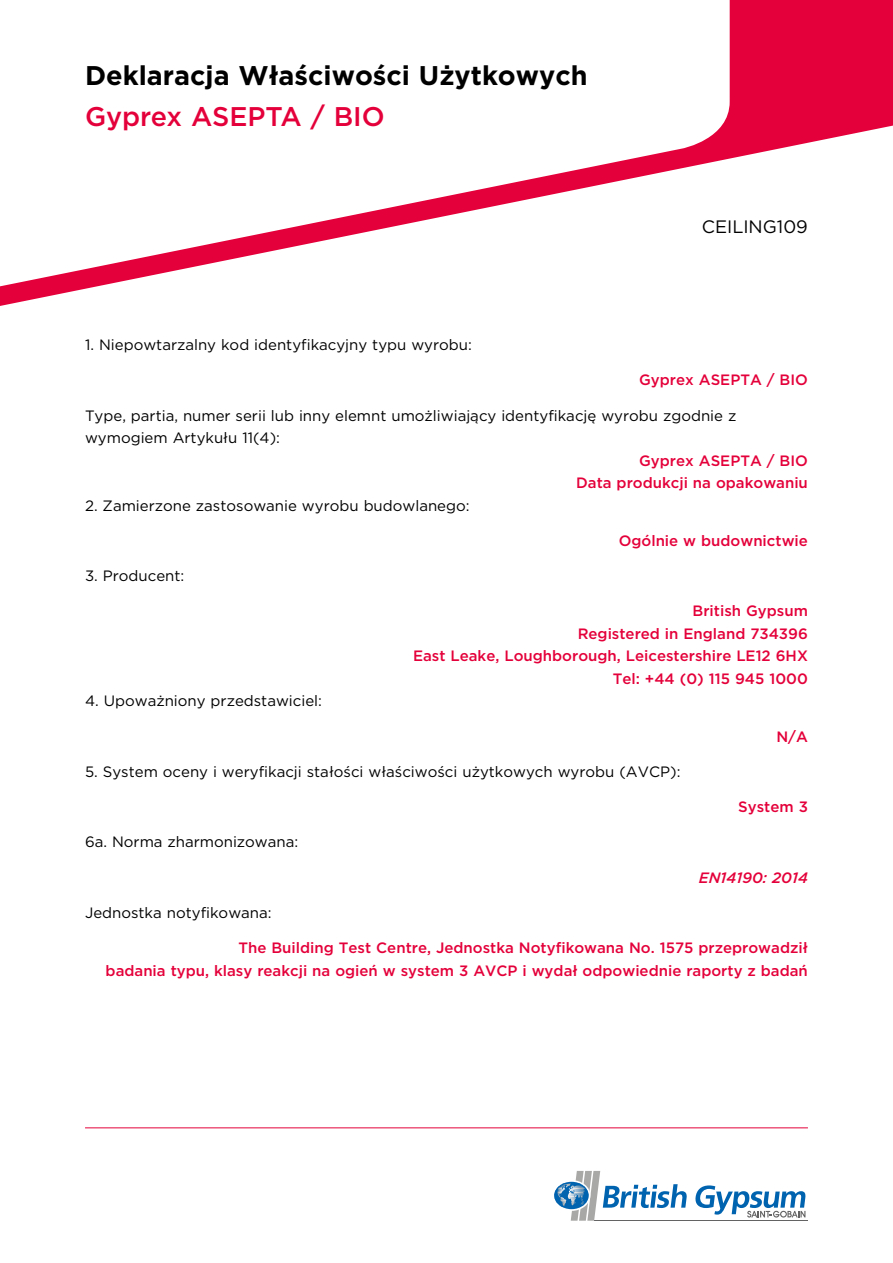
<style>
.page{position:relative;width:893px;height:1263px;background:#fff}
.page>*{position:absolute;margin:0;border:0;box-sizing:border-box;transform-origin:0 0}
.t1{font:700 27px "Gotham";color:#000}
.t2{font:500 27px "Gotham";color:#e4003a}
.t3{font:18px "Gotham";color:#000}
.t4{font:15px/22.5px "Gotham";color:#000}
.t5{font:500 15px/22.5px "Gotham";color:#e4003a;text-align:right}
.t6{font:italic 500 15px "Gotham";color:#e4003a}
</style>
<div class="page">
<svg style="left:0;top:0;width:893px;height:306px"></svg>
<svg style="left:0;top:0;width:730px;height:289px"></svg>
<hr style="left:85px;top:1127px;width:723px;height:1px;background:#e4003a">
<hr style="left:594px;top:1220px;width:214px;height:1px;background:#646363">
<svg style="left:695px;top:1185px;width:111px;height:32px"></svg>
<svg style="left:554px;top:1171px;width:133px;height:50px"></svg>
<h1 class="t1" style="left:85px;top:58px;width:504px">Deklaracja Właściwości Użytkowych</h1>
<h1 class="t2" style="left:85px;top:99px;width:301px">Gyprex ASEPTA / BIO</h1>
<p class="t4" style="left:85px;top:333px;width:388px">1. Niepowtarzalny kod identyfikacyjny typu wyrobu:</p>
<p class="t3" style="left:702px;top:215px;width:108px">CEILING109</p>
<p class="t5" style="left:639px;top:369px;width:170px">Gyprex ASEPTA / BIO</p>
<p class="t4" style="left:85px;top:404px;width:653px">Type, partia, numer serii lub inny elemnt umożliwiający identyfikację wyrobu zgodnie z wymogiem Artykułu 11(4):</p>
<p class="t5" style="left:576px;top:449px;width:233px">Gyprex ASEPTA / BIO<br>Data produkcji na opakowaniu</p>
<p class="t4" style="left:85px;top:494px;width:386px">2. Zamierzone zastosowanie wyrobu budowlanego:</p>
<p class="t5" style="left:619px;top:529px;width:191px">Ogólnie w budownictwie</p>
<p class="t4" style="left:85px;top:564px;width:101px">3. Producent:</p>
<p class="t5" style="left:413px;top:600px;width:396px">British Gypsum<br>Registered in England 734396<br>East Leake, Loughborough, Leicestershire LE12 6HX<br>Tel: +44 (0) 115 945 1000</p>
<p class="t4" style="left:85px;top:689px;width:239px">4. Upoważniony przedstawiciel:</p>
<p class="t5" style="left:776px;top:725px;width:33px">N/A</p>
<p class="t4" style="left:85px;top:760px;width:597px">5. System oceny i weryfikacji stałości właściwości użytkowych wyrobu (AVCP):</p>
<p class="t5" style="left:738px;top:795px;width:71px">System 3</p>
<p class="t4" style="left:85px;top:830px;width:215px">6a. Norma zharmonizowana:</p>
<p class="t6" style="left:699px;top:867px;width:111px">EN14190: 2014</p>
<p class="t4" style="left:85px;top:901px;width:188px">Jednostka notyfikowana:</p>
<p class="t5" style="left:106px;top:936px;width:704px">The Building Test Centre, Jednostka Notyfikowana No. 1575 przeprowadził<br>badania typu, klasy reakcji na ogień w system 3 AVCP i wydał odpowiednie raporty z badań</p>
</div>
